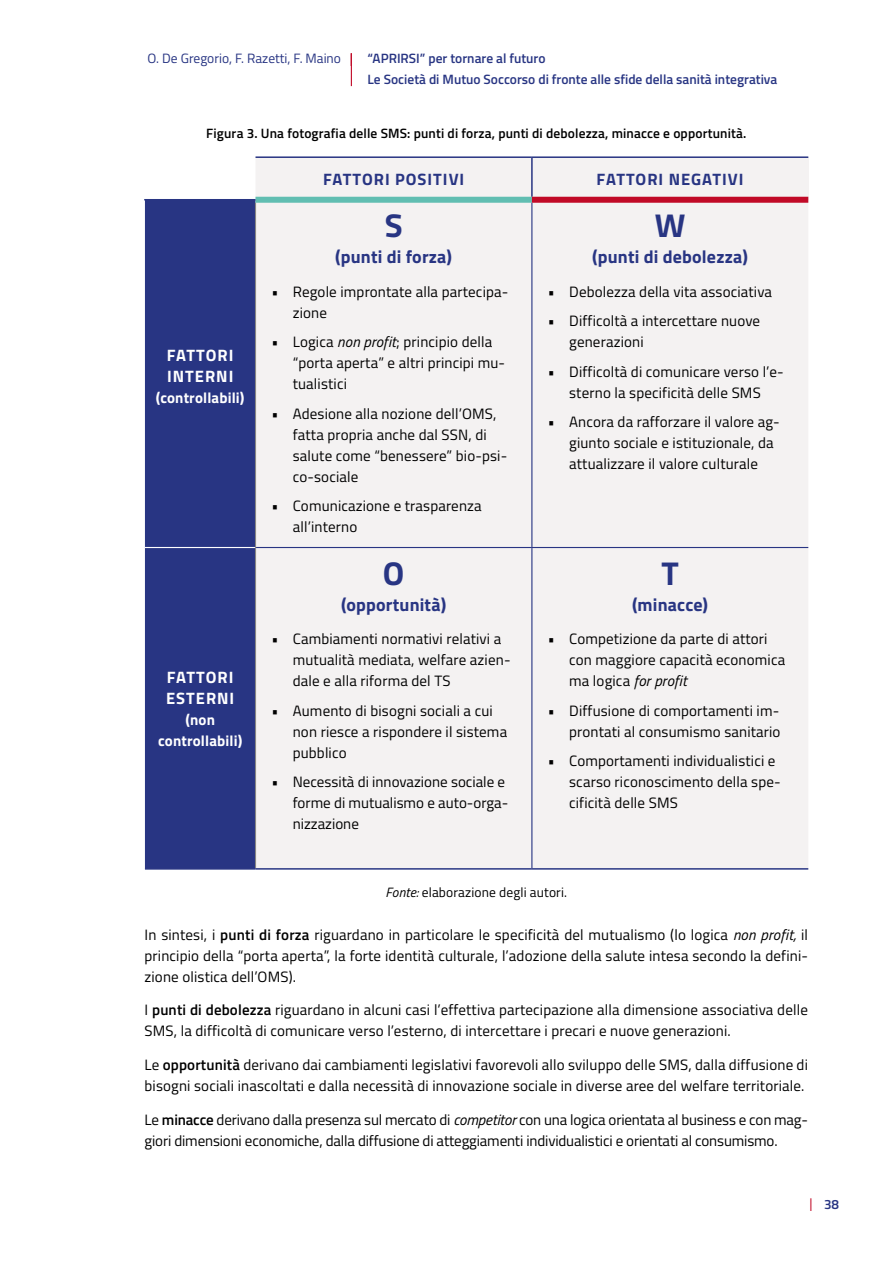
<style>
.page{position:relative;width:893px;height:1263px;background:#fff}
.page>*{position:absolute;margin:0;border:0;box-sizing:border-box;transform-origin:0 0}
.t1{font:700 33px "Titillium";color:#283583}
.t2{font:700 18px "Titillium";letter-spacing:.01em;color:#283583}
.t3{font:700 16.5px "Titillium";letter-spacing:.06em;color:#283583}
.t4{font:700 16.5px/21px "Titillium";letter-spacing:.06em;color:#fff}
.t5{font:15px/21px "Titillium";letter-spacing:.01em;color:#000}
.t6{font:15px/21px "Titillium";letter-spacing:-.01em;color:#000}
.t7{font:700 15px/21px "Titillium";letter-spacing:.01em;color:#fff;text-align:center}
.t8{font:600 13.5px/21px "Titillium";color:#283583}
.dida_figure{font:600 13.5px "Titillium";letter-spacing:.01em;color:#000}
.Figure{font:13.5px "Titillium";letter-spacing:.01em;color:#000}
.s1{font-weight:400}
.s2{font-weight:400;color:#c10a27}
.s3{font-style:italic}
.s4{font-weight:600}
</style>
<div class="page">
<hr style="left:351px;top:53px;width:1px;height:33px;background:#c10a27">
<div style="left:255px;top:158px;width:553px;height:710px;background:#f4f2f2"></div>
<div style="left:532px;top:157px;width:276px;height:43px;background:#f4f2f2"></div>
<div style="left:145px;top:200px;width:110px;height:668px;background:#283583"></div>
<hr style="left:255px;top:203px;width:1px;height:344px;background:#878683">
<hr style="left:255px;top:547px;width:1px;height:321px;background:#878683">
<hr style="left:145px;top:547px;width:110px;height:1px;background:#fff">
<div style="left:255px;top:197px;width:277px;height:6px;background:#61beb2"></div>
<hr style="left:255px;top:156px;width:277px;height:2px;background:#283583">
<hr style="left:531px;top:158px;width:2px;height:39px;background:#283583">
<hr style="left:532px;top:156px;width:276px;height:2px;background:#283583">
<hr style="left:144px;top:199px;width:111px;height:1px;background:#283583">
<hr style="left:531px;top:203px;width:1px;height:344px;background:#283583">
<hr style="left:145px;top:868px;width:110px;height:2px;background:#283583">
<hr style="left:256px;top:547px;width:276px;height:1px;background:#283583">
<hr style="left:255px;top:868px;width:277px;height:2px;background:#283583">
<hr style="left:531px;top:548px;width:1px;height:320px;background:#283583">
<hr style="left:532px;top:547px;width:276px;height:1px;background:#283583">
<hr style="left:532px;top:868px;width:276px;height:2px;background:#283583">
<div style="left:532px;top:197px;width:276px;height:6px;background:#c10a27"></div>
<p class="t8" style="left:368px;top:47px;width:411px;text-indent:-220px"><span class="s1">O. De Gregorio, F. Razetti, F. Maino</span> <span class="s2">|</span> “APRIRSI” per tornare al futuro<br>Le Società di Mutuo Soccorso di fronte alle sfide della sanità integrativa</p>
<p class="dida_figure" style="left:206px;top:123px;width:541px">Figura 3. Una fotografia delle SMS: punti di forza, punti di debolezza, minacce e opportunità.</p>
<p class="t3" style="left:323px;top:166px;width:143px">FATTORI POSITIVI</p>
<p class="t3" style="left:597px;top:166px;width:148px">FATTORI NEGATIVI</p>
<p class="t4" style="left:167px;top:344px;width:68px">FATTORI<br>INTERNI</p>
<p class="t7" style="left:156px;top:387px;width:90px">(controllabili)</p>
<p class="t4" style="left:166px;top:666px;width:70px">FATTORI<br>ESTERNI</p>
<p class="t7" style="left:158px;top:708px;width:86px">(non controllabili)</p>
<p class="t1" style="left:385px;top:200px;width:19px">S</p>
<p class="t2" style="left:335px;top:243px;width:118px">(punti di forza)</p>
<p class="t5" style="left:293px;top:280px;width:217px;text-indent:-21px">• Regole improntate alla partecipa&shy;zione</p>
<p class="t5" style="left:293px;top:330px;width:214px;text-indent:-21px">• Logica <span class="s3">non profit</span>; principio della “porta aperta” e altri principi mu&shy;tualistici</p>
<p class="t5" style="left:293px;top:402px;width:216px;text-indent:-21px">• Adesione alla nozione dell’OMS, fatta propria anche dal SSN, di salute come “benessere” bio-psi&shy;co-sociale</p>
<p class="t5" style="left:293px;top:495px;width:190px;text-indent:-21px">• Comunicazione e trasparenza all’interno</p>
<p class="t1" style="left:383px;top:548px;width:23px">O</p>
<p class="t2" style="left:341px;top:590px;width:107px">(opportunità)</p>
<p class="t5" style="left:293px;top:628px;width:219px;text-indent:-21px">• Cambiamenti normativi relativi a mutualità mediata, welfare azien&shy;dale e alla riforma del TS</p>
<p class="t5" style="left:293px;top:699px;width:216px;text-indent:-21px">• Aumento di bisogni sociali a cui non riesce a rispondere il sistema pubblico</p>
<p class="t5" style="left:293px;top:771px;width:217px;text-indent:-21px">• Necessità di innovazione sociale e forme di mutualismo e auto-orga&shy;nizzazione</p>
<p class="t1" style="left:655px;top:200px;width:32px">W</p>
<p class="t2" style="left:592px;top:243px;width:157px">(punti di debolezza)</p>
<p class="t5" style="left:548px;top:280px;width:226px">• Debolezza della vita associativa</p>
<p class="t5" style="left:569px;top:309px;width:192px;text-indent:-21px">• Difficoltà a intercettare nuove generazioni</p>
<p class="t5" style="left:548px;top:360px;width:237px;text-align:center">• Difficoltà di comunicare verso l’e&shy;sterno la specificità delle SMS</p>
<p class="t5" style="left:569px;top:411px;width:212px;text-indent:-21px">• Ancora da rafforzare il valore ag&shy;giunto sociale e istituzionale, da attualizzare il valore culturale</p>
<p class="t1" style="left:661px;top:548px;width:19px">T</p>
<p class="t2" style="left:632px;top:590px;width:78px">(minacce)</p>
<p class="t5" style="left:569px;top:628px;width:217px;text-indent:-21px">• Competizione da parte di attori con maggiore capacità economica ma logica <span class="s3">for profit</span></p>
<p class="t5" style="left:548px;top:699px;width:234px;text-align:right">• Diffusione di comportamenti im&shy;prontati al consumismo sanitario</p>
<p class="t5" style="left:569px;top:750px;width:213px;text-indent:-21px">• Comportamenti individualistici e scarso riconoscimento della spe&shy;cificità delle SMS</p>
<p class="Figure" style="left:385px;top:883px;width:183px"><span class="s3">Fonte:</span> elaborazione degli autori.</p>
<p class="t5" style="left:145px;top:923px;width:665px;text-align:justify">In sintesi, i <span class="s4">punti di forza</span> riguardano in particolare le specificità del mutualismo (lo logica <span class="s3">non profit,</span> il principio della “porta aperta”, la forte identità culturale, l’adozione della salute intesa secondo la defini&shy;zione olistica dell’OMS).</p>
<p class="t5" style="left:145px;top:999px;width:665px">I <span class="s4">punti di debolezza</span> riguardano in alcuni casi l’effettiva partecipazione alla dimensione associativa delle<br>SMS, la difficoltà di comunicare verso l’esterno, di intercettare i precari e nuove generazioni.</p>
<p class="t5" style="left:145px;top:1054px;width:665px">Le <span class="s4">opportunità</span> derivano dai cambiamenti legislativi favorevoli allo sviluppo delle SMS, dalla diffusione di bisogni sociali inascoltati e dalla necessità di innovazione sociale in diverse aree del welfare territoriale.</p>
<p class="t6" style="left:145px;top:1108px;width:665px">Le <span class="s4">minacce</span> derivano dalla presenza sul mercato di <span class="s3">competitor</span> con una logica orientata al business e con mag&shy;giori dimensioni economiche, dalla diffusione di atteggiamenti individualistici e orientati al consumismo.</p>
<p class="t8" style="left:809px;top:1193px;width:31px"><span class="s2">|</span> 38</p>
</div>
